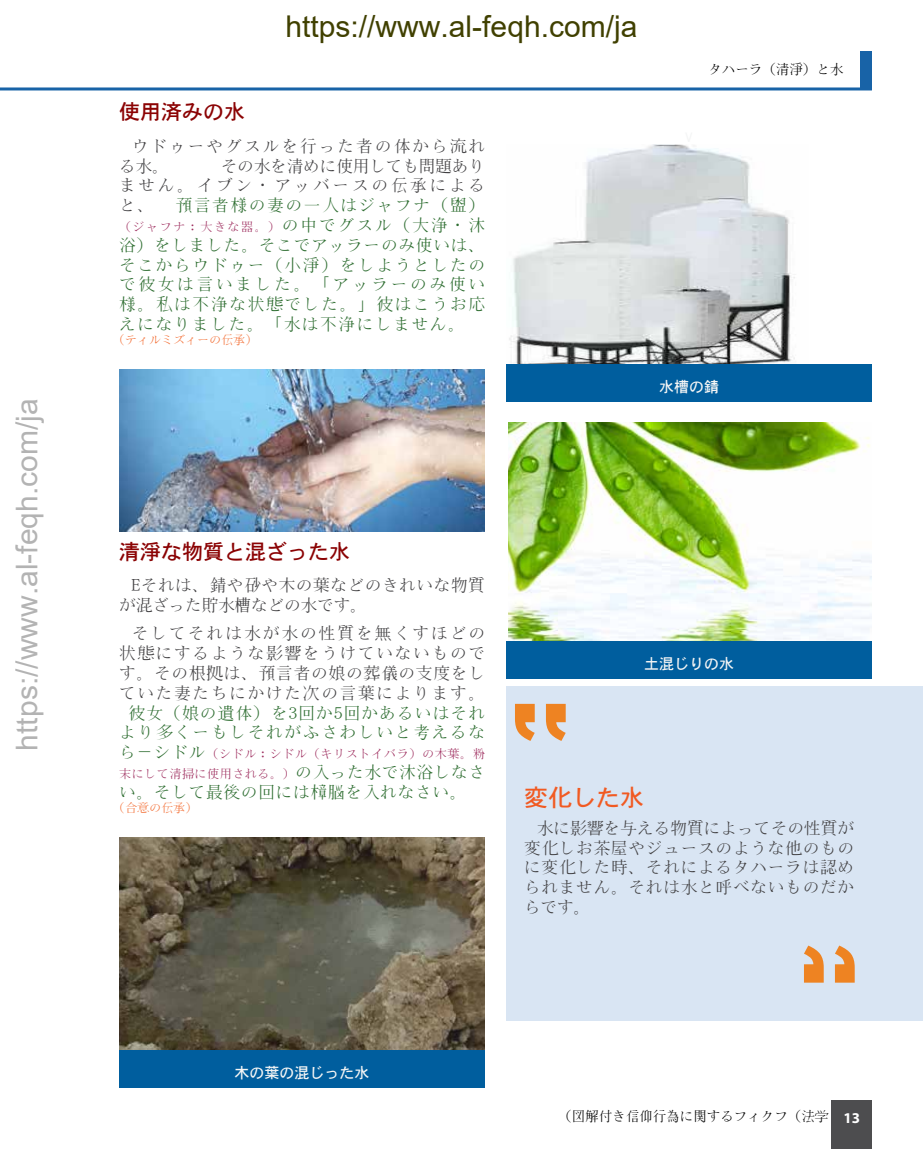
<style>
.page{position:relative;width:923px;height:1149px;background:#fff}
.page>*{position:absolute;margin:0;border:0;box-sizing:border-box;transform-origin:0 0}
.t1{font:30px "Arial";color:#404000}
.t2{font:30px "Arial";color:rgb(0 0 0/.3)}
.t3{font:24px "Apple osaka unicode";color:#f15a22}
.t4{font:21px "Apple osaka unicode";color:#8b0304}
.t5{font:16.5px/19.8px "Kochi Mincho";letter-spacing:.055em;color:#414042;text-align:justify}
.t6{font:16.5px/19.8px "Kochi Mincho";letter-spacing:.11em;color:#2d6d30;text-align:justify}
.t7{font:16.5px/19.8px "Kochi Mincho";letter-spacing:.135em;color:#414042}
.t8{font:16.5px "Kochi Mincho";letter-spacing:.055em;color:#2d6d30}
.t9{font:15px "Apple osaka unicode";color:#f4f5f5}
.t10{font:700 15px "Myriad Pro";color:#fff}
.t11{font:13.5px "Kochi Mincho";color:#000}
.t12{font:12px/19.8px "Kochi Mincho";letter-spacing:.055em;color:#9e2d5e}
.t13{font:12px "Kochi Mincho";letter-spacing:.13em;color:#9e2d5e}
.t14{font:12px "Kochi Mincho";color:#f36c31}
.s1{color:#2d6d30}
.s2{font-size:16.5px;color:#2d6d30}
</style>
<div class="page">
<div style="left:506px;top:686px;width:417px;height:334px;background:#d9e5f3"></div>
<img style="left:119px;top:369px;width:366px;height:162px">
<img style="left:119px;top:837px;width:366px;height:212px">
<div style="left:119px;top:1049px;width:366px;height:37px;background:#005e9e"></div>
<img style="left:509px;top:145px;width:286px;height:218px">
<div style="left:506px;top:364px;width:366px;height:37px;background:#005e9e"></div>
<img style="left:508px;top:422px;width:364px;height:218px">
<div style="left:506px;top:641px;width:366px;height:37px;background:#005e9e"></div>
<svg style="left:515px;top:703px;width:51px;height:37px"></svg>
<svg style="left:804px;top:945px;width:50px;height:37px"></svg>
<hr style="left:0;top:87px;width:872px;height:3px;background:#1863a7">
<div style="left:831px;top:1100px;width:41px;height:48px;background:#4d4d4f"></div>
<div style="left:861px;top:51px;width:11px;height:39px;background:#1863a7"></div>
<h1 class="t2" style="left:6px;top:750px;width:353px;rotate:-90deg">https://www.al-feqh.com/ja</h1>
<h1 class="t1" style="left:285px;top:6px;width:353px">https://www.al-feqh.com/ja</h1>
<p class="t4" style="left:119px;top:97px;width:127px">使用済みの水</p>
<p class="t7" style="left:119px;top:136px;width:367px;text-indent:13px">ウドゥーやグスルを行った者の体から流れる水。</p>
<p class="t5" style="left:119px;top:156px;width:367px;text-indent:102px">その水を清めに使用しても問題ありません。イブン・アッバースの伝承によると、<span class="s1">««預言者様の妻の一人はジャフナ（盥）</span></p>
<p class="t13" style="left:119px;top:220px;width:367px">（ジャフナ：大きな器。）<span class="s2">の中でグスル（大浄・沐</span></p>
<p class="t6" style="left:119px;top:235px;width:367px">浴）をしました。そこでアッラーのみ使いは、そこからウドゥー（小淨）をしようとしたので彼女は言いました。「アッラーのみ使い様。私は不浄な状態でした。」彼はこうお応えになりました。「水は不浄にしません。»»</p>
<p class="t14" style="left:119px;top:334px;width:133px">(ティルミズィーの伝承)</p>
<p class="t11" style="left:708px;top:63px;width:136px">タハーラ（清淨）と水</p>
<p class="t9" style="left:659px;top:376px;width:61px">水槽の錆</p>
<p class="t4" style="left:119px;top:536px;width:232px">清淨な物質と混ざった水</p>
<p class="t5" style="left:119px;top:575px;width:367px;text-indent:13px">Eそれは、錆や砂や木の葉などのきれいな物質が混ざった貯水槽などの水です。</p>
<p class="t5" style="left:119px;top:623px;width:367px;text-indent:13px">そしてそれは水が水の性質を無くすほどの状態にするような影響をうけていないものです。その根拠は、預言者の娘の葬儀の支度をしていた妻たちにかけた次の言葉によります。</p>
<p class="t6" style="left:119px;top:702px;width:367px">«彼女（娘の遺体）を3回か5回かあるいはそれより多くーもしそれがふさわしいと考えるな</p>
<p class="t12" style="left:119px;top:743px;width:367px"><span class="s2">ら－シドル</span>（シドル：シドル（キリストイバラ）の木葉。粉末にして清掃に使用される。）<span class="s2">の入った水で沐浴しなさ</span></p>
<p class="t8" style="left:119px;top:783px;width:367px">い。そして最後の回には樟脳を入れなさい。»»</p>
<p class="t14" style="left:119px;top:801px;width:73px">(合意の伝承)</p>
<p class="t9" style="left:644px;top:653px;width:91px">土混じりの水</p>
<h2 class="t3" style="left:524px;top:780px;width:121px">変化した水</h2>
<p class="t5" style="left:524px;top:818px;width:331px;text-indent:13px">水に影響を与える物質によってその性質が変化しお茶屋やジュースのような他のものに変化した時、それによるタハーラは認められません。それは水と呼べないものだからです。</p>
<p class="t9" style="left:234px;top:1062px;width:136px">木の葉の混じった水</p>
<p class="t11" style="left:558px;top:1108px;width:271px">）図解付き信仰行為に関するフィクフ（法学</p>
<p class="t10" style="left:843px;top:1107px;width:18px">13</p>
</div>
